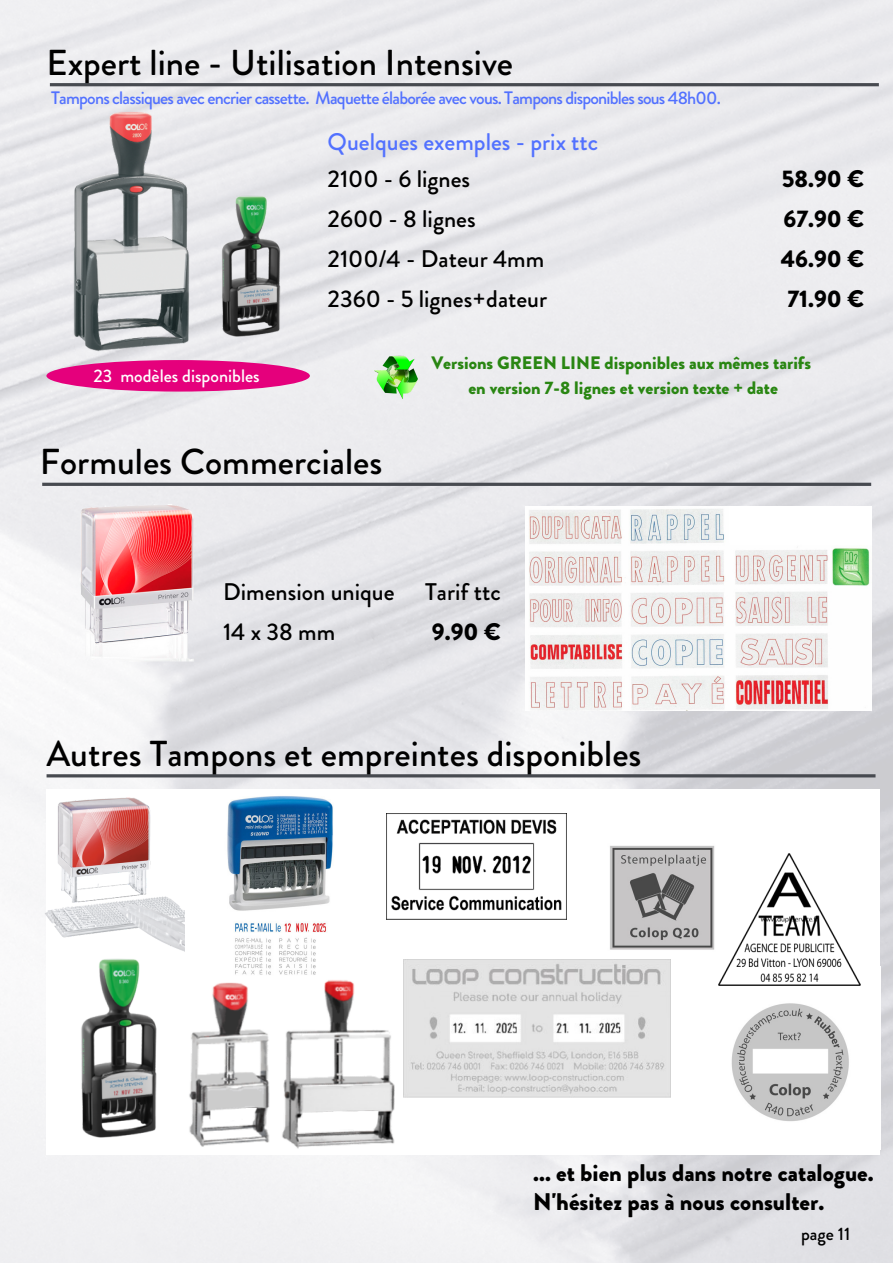
<style>
.page{position:relative;width:893px;height:1263px;background:#fff}
.page>*{position:absolute;margin:0;border:0;box-sizing:border-box;transform-origin:0 0}
.t1{font:500 36px "Brandon Grotesque";color:#000}
.t2{font:900 24px "Brandon Grotesque";color:#000}
.t3{font:500 24px "Brandon Grotesque";color:#000}
.t4{font:500 24px "Brandon Grotesque";color:#5271ff}
.t5{font:500 24px "Brandon Grotesque";letter-spacing:.11em;color:#000}
.t6{font:500 18px "Brandon Grotesque";letter-spacing:-.045em;color:#5271ff}
.t7{font:900 18px "Brandon Grotesque";color:#298612}
.t8{font:500 18px "Brandon Grotesque";color:#fff}
.t9{font:500 18px "Brandon Grotesque";color:#000}
</style>
<div class="page">
<img style="left:374px;top:353px;width:47px;height:47px">
<div style="left:46px;top:360px;width:264px;height:32px;background:#e5007c;border-radius:50%"></div>
<img style="left:241px;top:194px;width:87px;height:149px">
<img style="left:63px;top:107px;width:178px;height:255px">
<img style="left:528px;top:508px;width:343px;height:202px">
<img style="left:67px;top:488px;width:179px;height:178px">
<img style="left:558px;top:813px;width:157px;height:187px">
<img style="left:21px;top:779px;width:201px;height:200px">
<img style="left:185px;top:790px;width:148px;height:189px">
<img style="left:26px;top:955px;width:191px;height:192px">
<img style="left:185px;top:980px;width:210px;height:169px">
<img style="left:404px;top:959px;width:266px;height:138px">
<img style="left:386px;top:814px;width:180px;height:105px">
<img style="left:698px;top:967px;width:163px;height:154px">
<img style="left:719px;top:853px;width:141px;height:137px">
<svg style="left:50px;top:83px;width:829px;height:3px;background:#4b4e54"></svg>
<svg style="left:42px;top:483px;width:829px;height:3px;background:#4a4d53"></svg>
<svg style="left:47px;top:774px;width:828px;height:3px;background:#53565b"></svg>
<p class="t1" style="left:46px;top:37px;width:468px">Expert line - Utilisation Intensive</p>
<p class="t6" style="left:51px;top:85px;width:671px">Tampons classiques avec encrier cassette. Maquette élaborée avec vous. Tampons disponibles sous 48h00.</p>
<p class="t8" style="left:94px;top:363px;width:168px">23 modèles disponibles</p>
<p class="t4" style="left:327px;top:125px;width:272px">Quelques exemples - prix ttc</p>
<p class="t3" style="left:327px;top:162px;width:144px">2100 - 6 lignes</p>
<p class="t3" style="left:327px;top:202px;width:150px">2600 - 8 lignes</p>
<p class="t3" style="left:327px;top:242px;width:218px">2100/4 - Dateur 4mm</p>
<p class="t3" style="left:327px;top:282px;width:221px">2360 - 5 lignes+dateur</p>
<p class="t2" style="left:782px;top:162px;width:84px">58.90 €</p>
<p class="t2" style="left:783px;top:202px;width:82px">67.90 €</p>
<p class="t2" style="left:781px;top:242px;width:85px">46.90 €</p>
<p class="t2" style="left:787px;top:282px;width:78px">71.90 €</p>
<p class="t7" style="left:431px;top:350px;width:381px">Versions GREEN LINE disponibles aux mêmes tarifs</p>
<p class="t7" style="left:468px;top:375px;width:311px">en version 7-8 lignes et version texte + date</p>
<p class="t1" style="left:40px;top:437px;width:344px">Formules Commerciales</p>
<p class="t3" style="left:223px;top:575px;width:173px">Dimension unique</p>
<p class="t5" style="left:223px;top:615px;width:114px">14x38mm</p>
<p class="t3" style="left:425px;top:575px;width:77px">Tarif ttc</p>
<p class="t2" style="left:432px;top:615px;width:71px">9.90 €</p>
<p class="t1" style="left:46px;top:728px;width:596px">Autres Tampons et empreintes disponibles</p>
<p class="t2" style="left:533px;top:1156px;width:342px">... et bien plus dans notre catalogue.</p>
<p class="t2" style="left:533px;top:1184px;width:292px">N'hésitez pas à nous consulter.</p>
<p class="t9" style="left:801px;top:1221px;width:51px">page 11</p>
</div>
